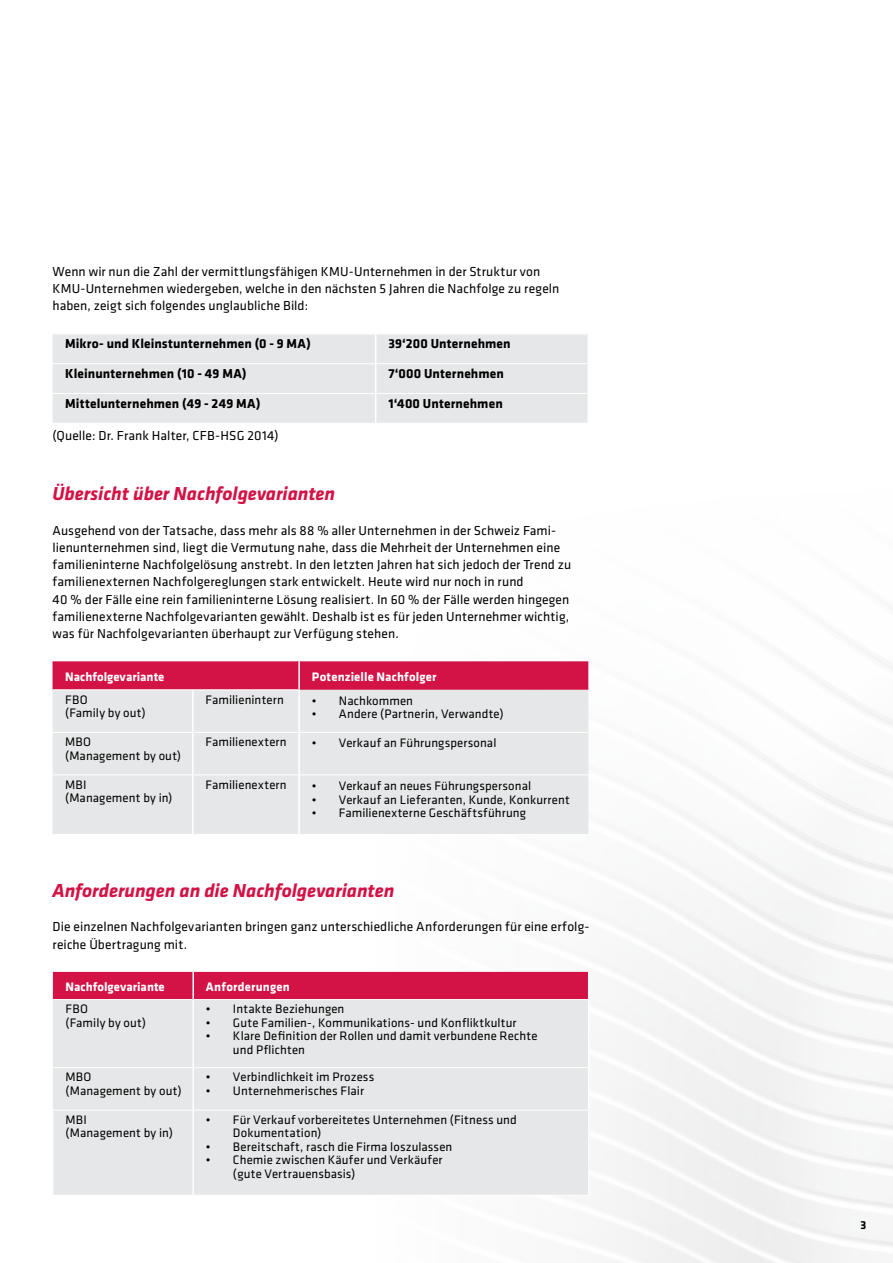
<style>
.page{position:relative;width:893px;height:1263px;background:#fff}
.page>*{position:absolute;margin:0;border:0;box-sizing:border-box;transform-origin:0 0}
.t1{font:italic 700 19.5px "Klavika";letter-spacing:-.005em;color:#d31245}
.t2{font:13.5px/17.2px "Klavika";letter-spacing:.005em;color:#000}
.t3{font:700 13.5px "Klavika";letter-spacing:.01em;color:#000}
.t4{font:12.75px/13.5px "Klavika";letter-spacing:.01em;color:#000}
.t5{font:700 12.75px "Klavika";color:#fff}
.t6{font:700 12px "Klavika";color:#000}
</style>
<div class="page">
<div style="left:53px;top:334px;width:535px;height:89px;background:#e6e7e8"></div>
<hr style="left:375px;top:393px;width:1px;height:30px;background:#fff">
<svg style="left:53px;top:661px;width:535px;height:173px;background:#e3c3cd"></svg>
<hr style="left:53px;top:689px;width:140px;height:1px;background:#fff">
<hr style="left:193px;top:689px;width:105px;height:1px;background:#fff">
<hr style="left:53px;top:732px;width:139px;height:1px;background:#fff">
<hr style="left:194px;top:732px;width:104px;height:1px;background:#fff">
<hr style="left:300px;top:732px;width:288px;height:1px;background:#fff">
<hr style="left:53px;top:774px;width:139px;height:1px;background:#fff">
<hr style="left:194px;top:774px;width:104px;height:1px;background:#fff">
<hr style="left:300px;top:774px;width:288px;height:1px;background:#fff">
<hr style="left:298px;top:690px;width:2px;height:42px;background:#fff">
<hr style="left:298px;top:732px;width:2px;height:43px;background:#fff">
<hr style="left:298px;top:775px;width:2px;height:59px;background:#fff">
<hr style="left:298px;top:661px;width:2px;height:29px;background:#fff">
<hr style="left:192px;top:690px;width:2px;height:42px;background:#fff">
<hr style="left:192px;top:732px;width:2px;height:43px;background:#fff">
<hr style="left:192px;top:775px;width:2px;height:59px;background:#fff">
<svg style="left:53px;top:972px;width:536px;height:223px;background:#e3cdd4"></svg>
<hr style="left:192px;top:999px;width:2px;height:68px;background:#fff">
<hr style="left:192px;top:1067px;width:2px;height:43px;background:#fff">
<hr style="left:192px;top:1110px;width:2px;height:85px;background:#fff">
<hr style="left:53px;top:1110px;width:140px;height:1px;background:#fff">
<hr style="left:53px;top:1110px;width:1px;height:85px;background:#fff">
<hr style="left:193px;top:1110px;width:396px;height:1px;background:#fff">
<hr style="left:588px;top:1110px;width:1px;height:85px;background:#fff">
<p class="t2" style="left:53px;top:262px;width:508px">Wenn wir nun die Zahl der vermittlungsfähigen KMU-Unternehmen in der Struktur von<br>KMU-Unternehmen wiedergeben, welche in den nächsten 5 Jahren die Nachfolge zu regeln haben, zeigt sich folgendes unglaubliche Bild:</p>
<p class="t3" style="left:65px;top:334px;width:247px">Mikro- und Kleinstunternehmen (0 - 9 MA)</p>
<p class="t3" style="left:388px;top:334px;width:124px">39‘200 Unternehmen</p>
<p class="t3" style="left:65px;top:364px;width:183px">Kleinunternehmen (10 - 49 MA)</p>
<p class="t3" style="left:388px;top:364px;width:117px">7‘000 Unternehmen</p>
<p class="t3" style="left:65px;top:394px;width:197px">Mittelunternehmen (49 - 249 MA)</p>
<p class="t3" style="left:388px;top:394px;width:116px">1‘400 Unternehmen</p>
<p class="t2" style="left:53px;top:426px;width:228px">(Quelle: Dr. Frank Halter, CFB-HSG 2014)</p>
<h1 class="t1" style="left:53px;top:480px;width:284px">Übersicht über Nachfolgevarianten</h1>
<p class="t2" style="left:53px;top:521px;width:520px">Ausgehend von der Tatsache, dass mehr als 88 % aller Unternehmen in der Schweiz Fami&shy;lienunternehmen sind, liegt die Vermutung nahe, dass die Mehrheit der Unternehmen eine familieninterne Nachfolgelösung anstrebt. In den letzten Jahren hat sich jedoch der Trend zu familienexternen Nachfolgereglungen stark entwickelt. Heute wird nur noch in rund<br>40 % der Fälle eine rein familieninterne Lösung realisiert. In 60 % der Fälle werden hingegen familienexterne Nachfolgevarianten gewählt. Deshalb ist es für jeden Unternehmer wichtig, was für Nachfolgevarianten überhaupt zur Verfügung stehen.</p>
<p class="t5" style="left:65px;top:667px;width:101px">Nachfolgevariante</p>
<p class="t5" style="left:312px;top:667px;width:126px">Potenzielle Nachfolger</p>
<p class="t4" style="left:65px;top:692px;width:82px">FBO<br>(Family by out)</p>
<p class="t4" style="left:206px;top:692px;width:80px">Familienintern</p>
<p class="t4" style="left:312px;top:693px;width:103px">• Nachkommen</p>
<p class="t4" style="left:312px;top:707px;width:193px">• Andere (Partnerin, Verwandte)</p>
<p class="t4" style="left:65px;top:735px;width:117px">MBO<br>(Management by out)</p>
<p class="t4" style="left:206px;top:735px;width:83px">Familienextern</p>
<p class="t4" style="left:312px;top:736px;width:186px">• Verkauf an Führungspersonal</p>
<p class="t4" style="left:65px;top:777px;width:109px">MBI<br>(Management by in)</p>
<p class="t4" style="left:206px;top:777px;width:83px">Familienextern</p>
<p class="t4" style="left:312px;top:779px;width:221px">• Verkauf an neues Führungspersonal</p>
<p class="t4" style="left:312px;top:792px;width:259px">• Verkauf an Lieferanten, Kunde, Konkurrent</p>
<p class="t4" style="left:312px;top:806px;width:216px">• Familienexterne Geschäftsführung</p>
<h1 class="t1" style="left:53px;top:876px;width:343px">Anforderungen an die Nachfolgevarianten</h1>
<p class="t2" style="left:53px;top:918px;width:538px">Die einzelnen Nachfolgevarianten bringen ganz unterschiedliche Anforderungen für eine erfolg&shy;reiche Übertragung mit.</p>
<p class="t5" style="left:66px;top:977px;width:101px">Nachfolgevariante</p>
<p class="t5" style="left:206px;top:977px;width:85px">Anforderungen</p>
<p class="t4" style="left:66px;top:1002px;width:82px">FBO<br>(Family by out)</p>
<p class="t4" style="left:206px;top:1002px;width:140px">• Intakte Beziehungen</p>
<p class="t4" style="left:206px;top:1015px;width:312px">• Gute Familien-, Kommunikations- und Konfliktkultur</p>
<p class="t4" style="left:233px;top:1029px;width:306px;text-indent:-27px">• Klare Definition der Rollen und damit verbundene Rechte und Pflichten</p>
<p class="t4" style="left:66px;top:1070px;width:117px">MBO<br>(Management by out)</p>
<p class="t4" style="left:206px;top:1070px;width:170px">• Verbindlichkeit im Prozess</p>
<p class="t4" style="left:206px;top:1083px;width:159px">• Unternehmerisches Flair</p>
<p class="t4" style="left:66px;top:1112px;width:109px">MBI<br>(Management by in)</p>
<p class="t4" style="left:233px;top:1112px;width:285px;text-indent:-27px">• Für Verkauf vorbereitetes Unternehmen (Fitness und<br>Dokumentation)</p>
<p class="t4" style="left:206px;top:1139px;width:248px">• Bereitschaft, rasch die Firma loszulassen</p>
<p class="t4" style="left:233px;top:1153px;width:211px;text-indent:-27px">• Chemie zwischen Käufer und Verkäufer (gute Vertrauensbasis)</p>
<p class="t6" style="left:860px;top:1216px;width:7px">3</p>
</div>
